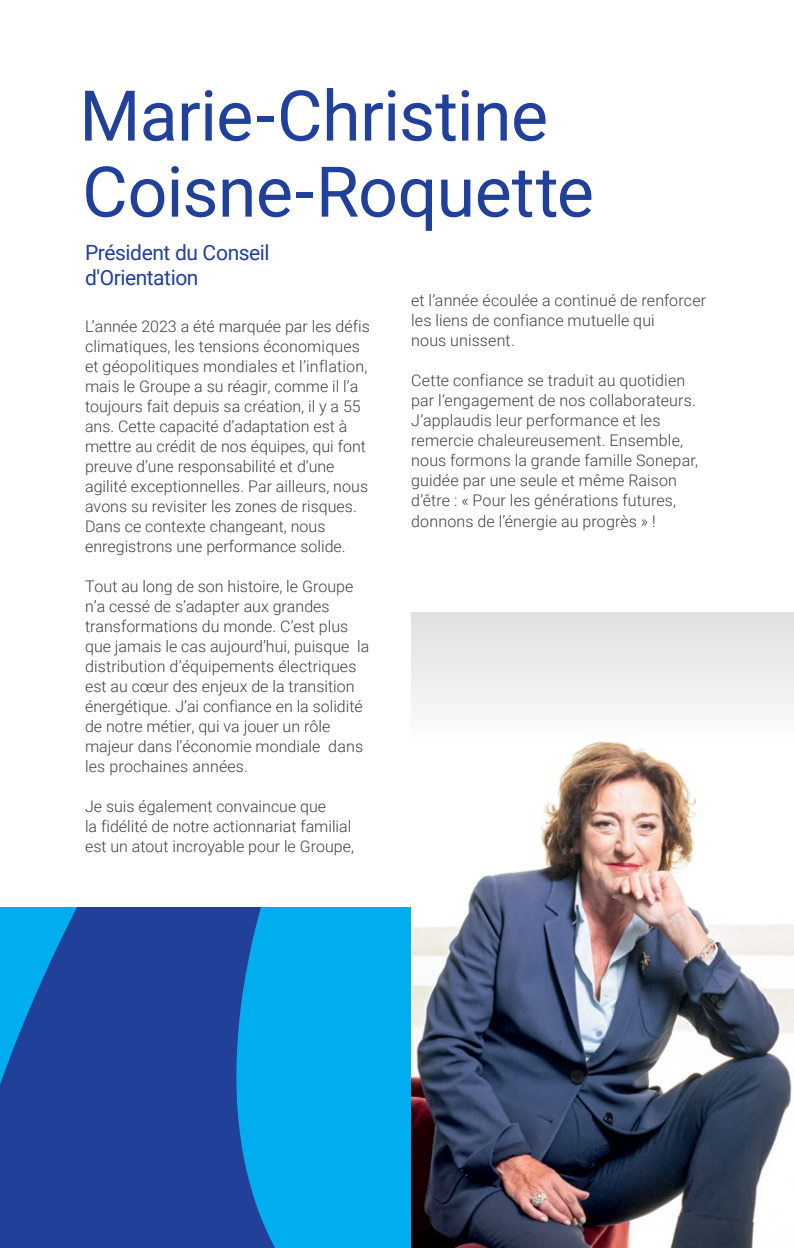
<style>
.page{position:relative;width:794px;height:1248px;background:#fff}
.page>*{position:absolute;margin:0;border:0;box-sizing:border-box;transform-origin:0 0}
.t1{font:70px/76px "Sonepar Roboto";letter-spacing:-.01em;color:#21409a}
.t2{font:21px/25.2px "Roboto";letter-spacing:-.02em;color:#21409a}
.t3{font:300 16px/20px "Sonepar Roboto";color:#414042}
</style>
<div class="page">
<div style="left:0;top:907px;width:411px;height:340px;background:#00aeef"></div>
<svg style="left:0;top:907px;width:275px;height:340px;fill:#21409a"></svg>
<img style="left:411px;top:741px;width:383px;height:506px">
<div style="left:411px;top:612px;width:383px;height:128px;background:linear-gradient(to bottom,#e0e0e0,#fcfcfc)"></div>
<h1 class="t1" style="left:79px;top:75px;width:516px">Marie-Christine<br>Coisne-Roquette</h1>
<h2 class="t2" style="left:85px;top:239px;width:186px">Président du Conseil d'Orientation</h2>
<p class="t3" style="left:85px;top:315px;width:286px">L’année 2023 a été marquée par les défis climatiques, les tensions économiques et géopolitiques mondiales et l’inflation, mais le Groupe a su réagir, comme il l’a toujours fait depuis sa création, il y a 55 ans. Cette capacité d’adaptation est à mettre au crédit de nos équipes, qui font preuve d’une responsabilité et d’une agilité exceptionnelles. Par ailleurs, nous avons su revisiter les zones de risques.<br>Dans ce contexte changeant, nous enregistrons une performance solide.</p>
<p class="t3" style="left:85px;top:575px;width:286px">Tout au long de son histoire, le Groupe n’a cessé de s’adapter aux grandes transformations du monde. C’est plus que jamais le cas aujourd’hui, puisque la distribution d’équipements électriques est au cœur des enjeux de la transition énergétique. J’ai confiance en la solidité de notre métier, qui va jouer un rôle majeur dans l’économie mondiale dans les prochaines années.</p>
<p class="t3" style="left:85px;top:795px;width:270px">Je suis également convaincue que<br>la fidélité de notre actionnariat familial est un atout incroyable pour le Groupe,</p>
<p class="t3" style="left:411px;top:290px;width:297px">et l’année écoulée a continué de renforcer les liens de confiance mutuelle qui<br>nous unissent.</p>
<p class="t3" style="left:411px;top:370px;width:288px">Cette confiance se traduit au quotidien par l’engagement de nos collaborateurs.<br>J’applaudis leur performance et les remercie chaleureusement. Ensemble, nous formons la grande famille Sonepar, guidée par une seule et même Raison d’être : « Pour les générations futures, donnons de l’énergie au progrès » !</p>
</div>
